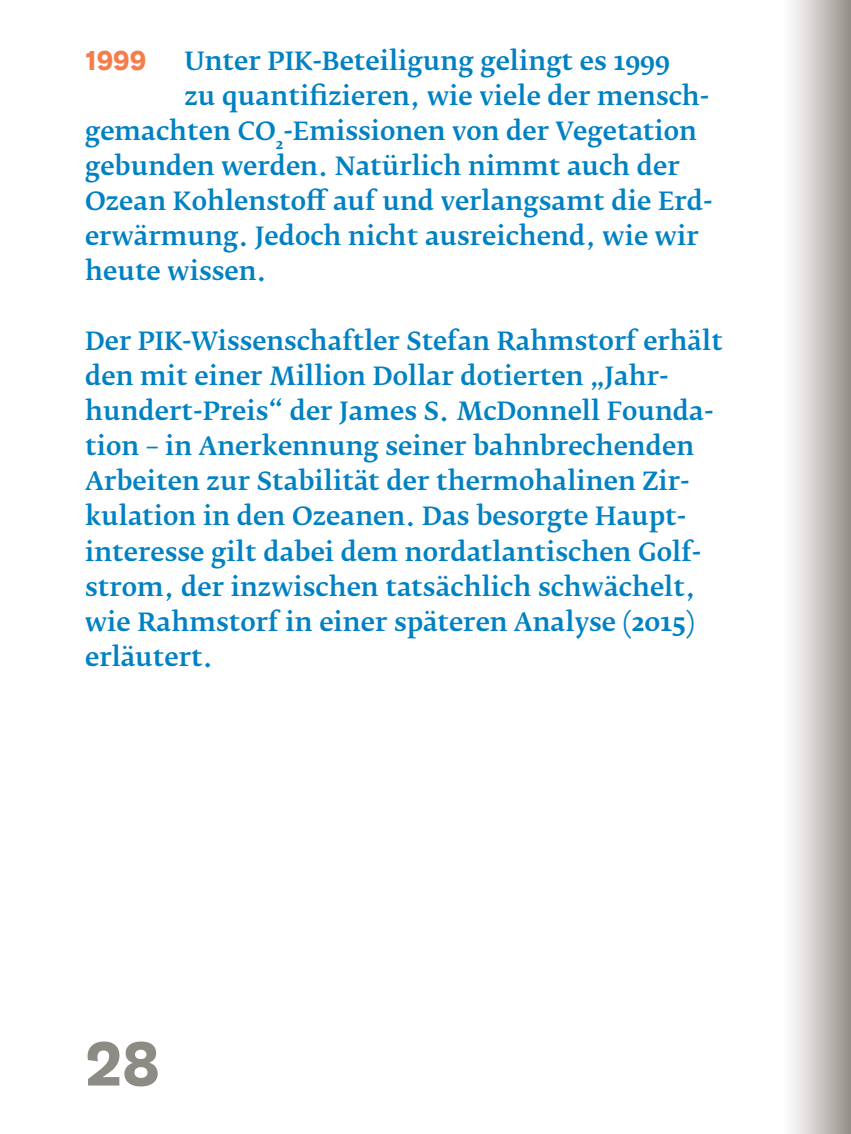
<style>
.page{position:relative;width:851px;height:1134px;background:#fff}
.page>*{position:absolute;margin:0;border:0;box-sizing:border-box;transform-origin:0 0}
.t1{font:700 62.5px "Akzid Grtsk Next";color:#8e8b84}
.t2{font:700 27.5px "Akzid Grtsk Next";color:#f67d4b}
.t3{font:500 25px/35px "Fedra Serif B Pro";color:#0081c3}
</style>
<div class="page">
<div style="left:780px;top:0;width:70px;height:1134px;background:linear-gradient(to right,#fff,#9b9590)"></div>
<p class="t3" style="left:184px;top:44px;width:487px">Unter PIK-Beteiligung gelingt es 1999</p>
<p class="t3" style="left:184px;top:79px;width:526px">zu quantifizieren, wie viele der mensch-</p>
<p class="t3" style="left:85px;top:114px;width:613px">gemachten CO<sub>2</sub>-Emissionen von der Vegetation</p>
<p class="t3" style="left:85px;top:149px;width:596px">gebunden werden. Natürlich nimmt auch der</p>
<p class="t3" style="left:85px;top:184px;width:626px">Ozean Kohlenstoff auf und verlangsamt die Erd-</p>
<p class="t3" style="left:85px;top:219px;width:615px">erwärmung. Jedoch nicht ausreichend, wie wir</p>
<p class="t3" style="left:85px;top:254px;width:183px">heute wissen.</p>
<p class="t2" style="left:85px;top:43px;width:63px">1999</p>
<p class="t3" style="left:85px;top:324px;width:639px">Der PIK-Wissenschaftler Stefan Rahmstorf erhält den mit einer Million Dollar dotierten „Jahr&shy;hundert-Preis“ der James S. McDonnell Founda&shy;tion – in Anerkennung seiner bahnbrechenden Arbeiten zur Stabilität der thermohalinen Zir&shy;kulation in den Ozeanen. Das besorgte Haupt&shy;interesse gilt dabei dem nordatlantischen Golf&shy;strom, der inzwischen tatsächlich schwächelt, wie Rahmstorf in einer späteren Analyse (2015) erläutert.</p>
<h1 class="t1" style="left:85px;top:1023px;width:76px">28</h1>
</div>
